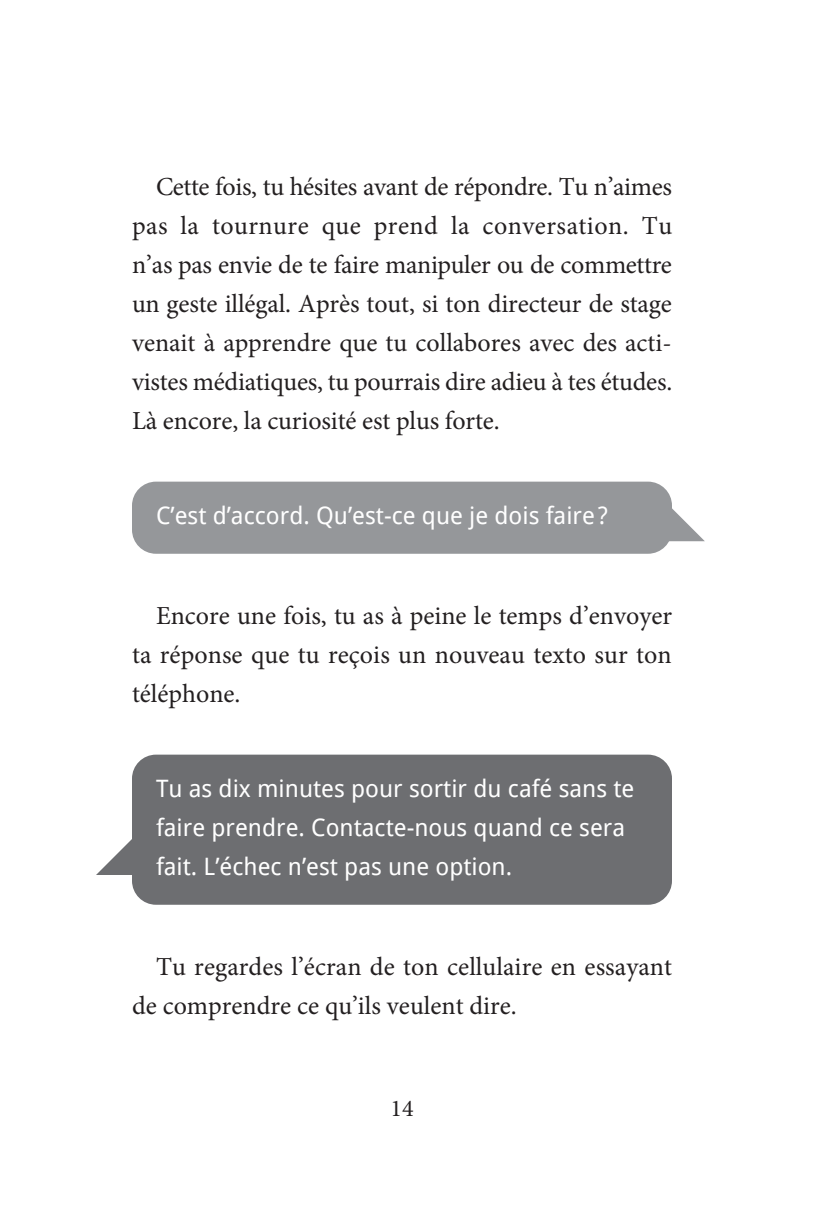
<style>
.page{position:relative;width:828px;height:1224px;background:#fff}
.page>*{position:absolute;margin:0;border:0;box-sizing:border-box;transform-origin:0 0}
.t1{font:26px/39px "Minion Pro";color:#231f20;text-align:justify}
.t2{font:24px/39px "Droid Sans";color:#fff}
.t3{font:24px "Minion Pro";color:#231f20}
</style>
<div class="page">
<div style="left:132px;top:482px;width:540px;height:72px;background:#95979a;border-radius:24px"></div>
<div style="left:132px;top:755px;width:540px;height:150px;background:#6d6e71;border-radius:24px"></div>
<svg style="left:670px;top:508px;width:35px;height:33px"></svg>
<svg style="left:96px;top:839px;width:36px;height:36px"></svg>
<p class="t1" style="left:132px;top:167px;width:542px;text-indent:24px">Cette fois, tu hésites avant de répondre. Tu n’aimes pas la tournure que prend la conversation. Tu n’as pas envie de te faire manipuler ou de commettre un geste illégal. Après tout, si ton directeur de stage venait à apprendre que tu collabores avec des acti&shy;vistes médiatiques, tu pourrais dire adieu à tes études.<br>Là encore, la curiosité est plus forte.</p>
<p class="t2" style="left:156px;top:495px;width:454px">C’est d’accord. Qu’est-ce que je dois faire ?</p>
<p class="t1" style="left:132px;top:596px;width:542px;text-indent:24px">Encore une fois, tu as à peine le temps d’envoyer ta réponse que tu reçois un nouveau texto sur ton téléphone.</p>
<p class="t2" style="left:156px;top:768px;width:480px">Tu as dix minutes pour sortir du café sans te faire prendre. Contacte-nous quand ce sera fait. L’échec n’est pas une option.</p>
<p class="t1" style="left:132px;top:947px;width:542px;text-indent:24px">Tu regardes l’écran de ton cellulaire en essayant de comprendre ce qu’ils veulent dire.</p>
<p class="t3" style="left:390px;top:1092px;width:25px">14</p>
</div>
